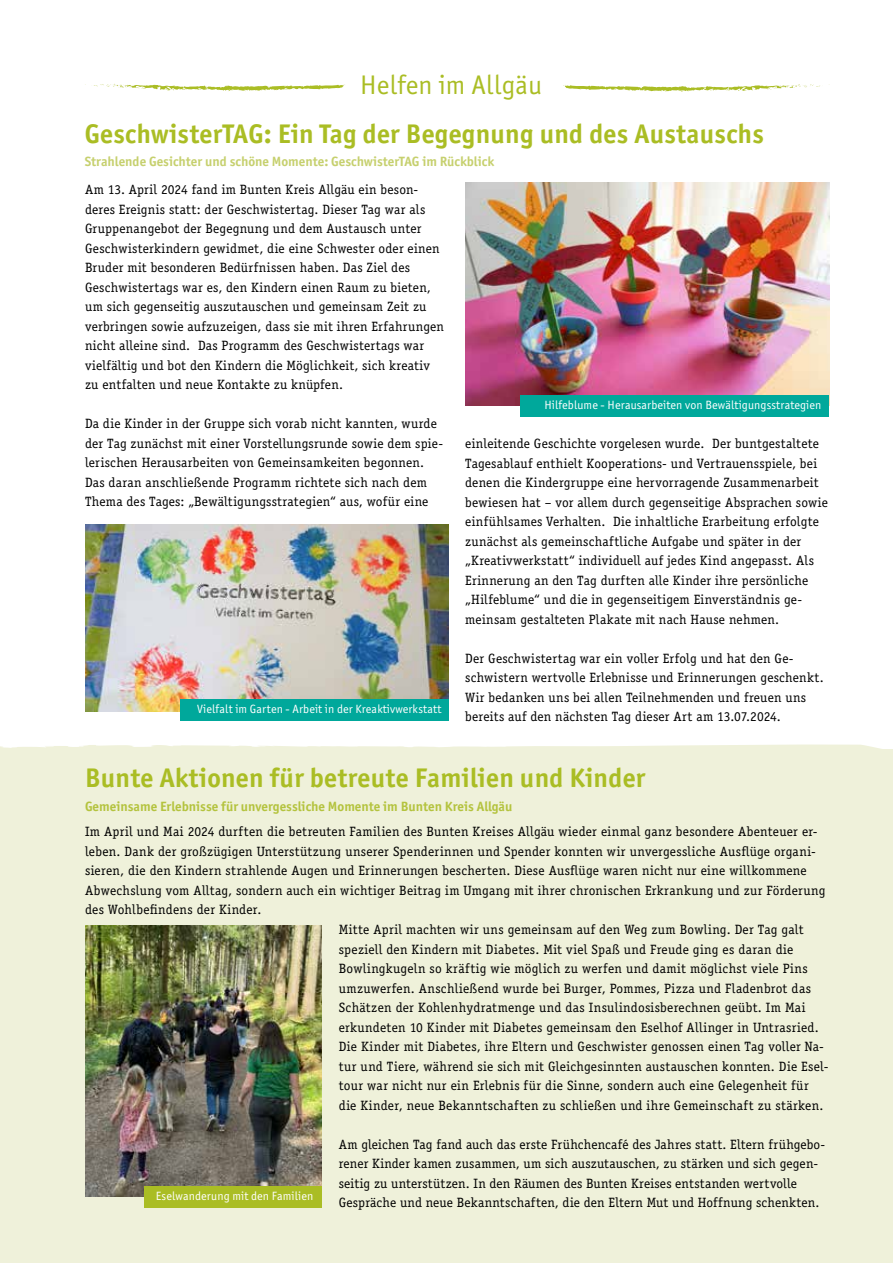
<style>
.page{position:relative;width:893px;height:1263px;background:#fff}
.page>*{position:absolute;margin:0;border:0;box-sizing:border-box;transform-origin:0 0}
.t1{font:700 27px "Officina Sans ITC Pro";letter-spacing:.01em;color:#aabd24}
.t2{font:27px "Officina Sans ITC Pro";letter-spacing:.01em;color:#aabd24}
.t3{font:13.5px/19.5px "Officina Serif Std";letter-spacing:.015em;color:#000}
.t4{font:700 13.5px "Officina Sans ITC Pro";color:#b4c33e}
.t5{font:700 13.5px "Officina Sans ITC Pro";color:#c6d06e}
.t6{font:12px "Officina Sans ITC Pro";letter-spacing:.01em;color:#fff}
</style>
<div class="page">
<div style="left:0;top:749px;width:893px;height:514px;background:#eff1da"></div>
<svg style="left:85px;top:84px;width:260px;height:7px"></svg>
<svg style="left:563px;top:84px;width:257px;height:8px"></svg>
<img style="left:465px;top:183px;width:364px;height:222px">
<img style="left:85px;top:524px;width:364px;height:188px">
<div style="left:520px;top:395px;width:309px;height:22px;background:#00a89b"></div>
<svg style="left:0;top:744px;width:881px;height:5px"></svg>
<div style="left:180px;top:699px;width:269px;height:22px;background:#00a89b"></div>
<img style="left:85px;top:926px;width:237px;height:270px">
<div style="left:145px;top:1186px;width:177px;height:22px;background:#aabd24"></div>
<h1 class="t2" style="left:360px;top:69px;width:183px">Helfen im Allgäu</h1>
<h1 class="t1" style="left:85px;top:117px;width:680px">GeschwisterTAG: Ein Tag der Begegnung und des Austauschs</h1>
<p class="t5" style="left:85px;top:153px;width:411px">Strahlende Gesichter und schöne Momente: GeschwisterTAG im Rückblick</p>
<p class="t3" style="left:85px;top:180px;width:360px">Am 13. April 2024 fand im Bunten Kreis Allgäu ein beson&shy;deres Ereignis statt: der Geschwistertag. Dieser Tag war als Gruppenangebot der Begegnung und dem Austausch unter Geschwisterkindern gewidmet, die eine Schwester oder einen Bruder mit besonderen Bedürfnissen haben. Das Ziel des Geschwistertags war es, den Kindern einen Raum zu bieten, um sich gegenseitig auszutauschen und gemeinsam Zeit zu verbringen sowie aufzuzeigen, dass sie mit ihren Erfahrungen nicht alleine sind. Das Programm des Geschwistertags war vielfältig und bot den Kindern die Möglichkeit, sich kreativ zu entfalten und neue Kontakte zu knüpfen.</p>
<p class="t3" style="left:85px;top:414px;width:360px">Da die Kinder in der Gruppe sich vorab nicht kannten, wurde der Tag zunächst mit einer Vorstellungsrunde sowie dem spie&shy;lerischen Herausarbeiten von Gemeinsamkeiten begonnen.<br>Das daran anschließende Programm richtete sich nach dem Thema des Tages: „Bewältigungsstrategien“ aus, wofür eine</p>
<p class="t6" style="left:197px;top:701px;width:246px">Vielfalt im Garten - Arbeit in der Kreaktivwerkstatt</p>
<p class="t6" style="left:544px;top:398px;width:278px">Hilfeblume - Herausarbeiten von Bewältigungsstrategien</p>
<p class="t3" style="left:465px;top:434px;width:364px">einleitende Geschichte vorgelesen wurde. Der buntgestaltete Tagesablauf enthielt Kooperations- und Vertrauensspiele, bei denen die Kindergruppe eine hervorragende Zusammenarbeit bewiesen hat – vor allem durch gegenseitige Absprachen sowie einfühlsames Verhalten. Die inhaltliche Erarbeitung erfolgte zunächst als gemeinschaftliche Aufgabe und später in der „Kreativwerkstatt“ individuell auf jedes Kind angepasst. Als Erinnerung an den Tag durften alle Kinder ihre persönliche „Hilfeblume“ und die in gegenseitigem Einverständnis ge&shy;meinsam gestalteten Plakate mit nach Hause nehmen.</p>
<p class="t3" style="left:465px;top:648px;width:360px">Der Geschwistertag war ein voller Erfolg und hat den Ge&shy;schwistern wertvolle Erlebnisse und Erinnerungen geschenkt.<br>Wir bedanken uns bei allen Teilnehmenden und freuen uns bereits auf den nächsten Tag dieser Art am 13.07.2024.</p>
<h1 class="t1" style="left:85px;top:761px;width:562px">Bunte Aktionen für betreute Familien und Kinder</h1>
<p class="t4" style="left:85px;top:798px;width:429px">Gemeinsame Erlebnisse für unvergessliche Momente im Bunten Kreis Allgäu</p>
<p class="t3" style="left:85px;top:822px;width:742px">Im April und Mai 2024 durften die betreuten Familien des Bunten Kreises Allgäu wieder einmal ganz besondere Abenteuer er&shy;leben. Dank der großzügigen Unterstützung unserer Spenderinnen und Spender konnten wir unvergessliche Ausflüge organi&shy;sieren, die den Kindern strahlende Augen und Erinnerungen bescherten. Diese Ausflüge waren nicht nur eine willkommene Abwechslung vom Alltag, sondern auch ein wichtiger Beitrag im Umgang mit ihrer chronischen Erkrankung und zur Förderung des Wohlbefindens der Kinder.</p>
<p class="t6" style="left:156px;top:1188px;width:159px">Eselwanderung mit den Familien</p>
<p class="t3" style="left:339px;top:920px;width:491px">Mitte April machten wir uns gemeinsam auf den Weg zum Bowling. Der Tag galt speziell den Kindern mit Diabetes. Mit viel Spaß und Freude ging es daran die Bowlingkugeln so kräftig wie möglich zu werfen und damit möglichst viele Pins umzuwerfen. Anschließend wurde bei Burger, Pommes, Pizza und Fladenbrot das Schätzen der Kohlenhydratmenge und das Insulindosisberechnen geübt. Im Mai erkundeten 10 Kinder mit Diabetes gemeinsam den Eselhof Allinger in Untrasried.<br>Die Kinder mit Diabetes, ihre Eltern und Geschwister genossen einen Tag voller Na&shy;tur und Tiere, während sie sich mit Gleichgesinnten austauschen konnten. Die Esel&shy;tour war nicht nur ein Erlebnis für die Sinne, sondern auch eine Gelegenheit für die Kinder, neue Bekanntschaften zu schließen und ihre Gemeinschaft zu stärken.</p>
<p class="t3" style="left:339px;top:1134px;width:488px">Am gleichen Tag fand auch das erste Frühchencafé des Jahres statt. Eltern frühgebo&shy;rener Kinder kamen zusammen, um sich auszutauschen, zu stärken und sich gegen&shy;seitig zu unterstützen. In den Räumen des Bunten Kreises entstanden wertvolle Gespräche und neue Bekanntschaften, die den Eltern Mut und Hoffnung schenkten.</p>
</div>
